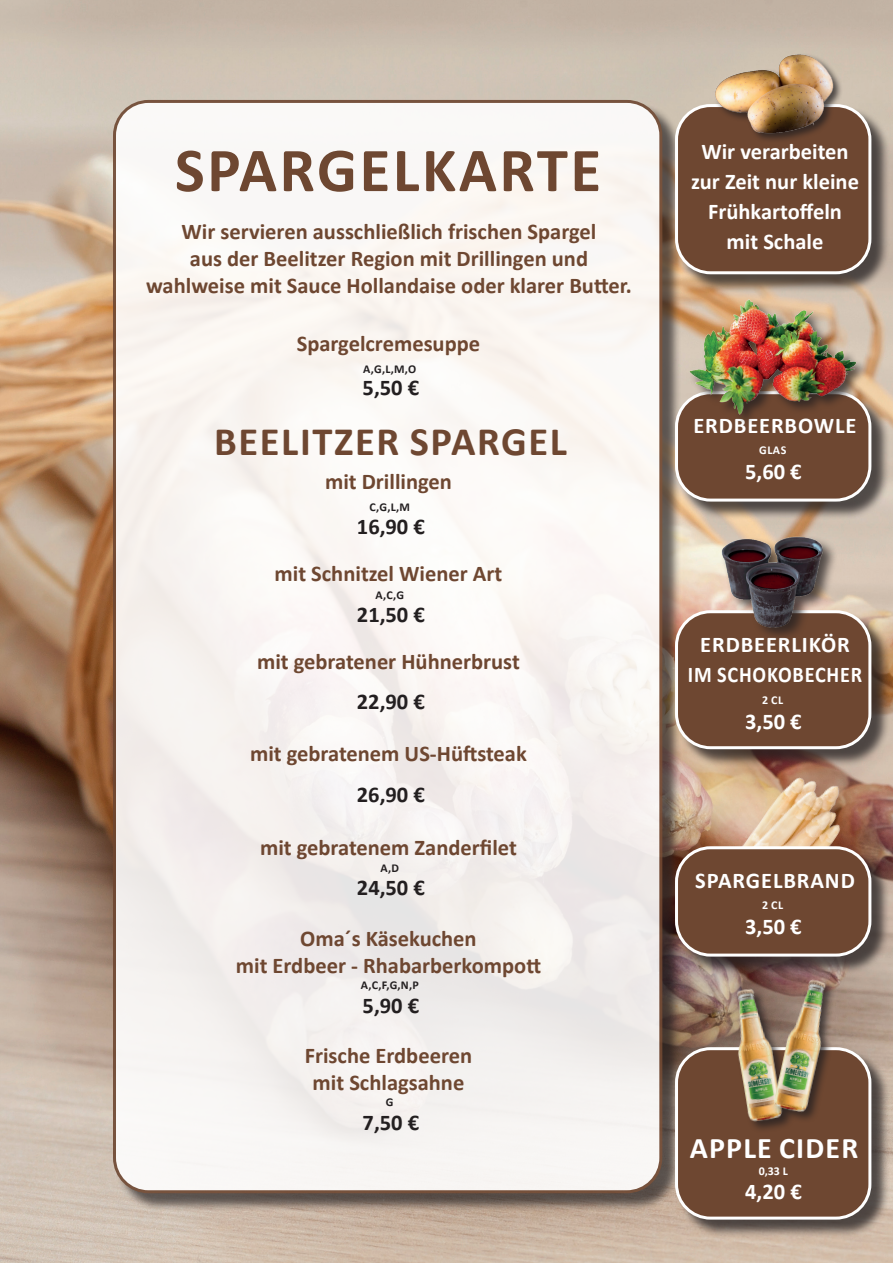
<style>
.page{position:relative;width:893px;height:1263px;background:#fff}
.page>*{position:absolute;margin:0;border:0;box-sizing:border-box;transform-origin:0 0}
.t1{font:700 63px "Calibri";letter-spacing:.04em;color:#6e4731}
.t2{font:700 40.5px "Calibri";letter-spacing:.04em;color:#6e4731}
.t3{font:700 30px "Calibri";letter-spacing:.04em;color:#fff}
.t4{font:700 22.5px/27px "Calibri";color:#6e4731;text-align:center}
.t5{font:700 22.5px/30px "Calibri";color:#fff;text-align:center}
.t6{font:700 22.5px/30px "Calibri";letter-spacing:.04em;color:#fff;text-align:center}
.t7{font:700 22.5px "Calibri";color:#231f20}
.t8{font:700 12px "Calibri";color:#231f20}
.t9{font:700 12px "Calibri";letter-spacing:.04em;color:#fff}
</style>
<div class="page">
<img style="left:0;top:0;width:893px;height:1263px">
<div style="left:115px;top:102px;width:566px;height:1110px;background:#231f20;opacity:.75"></div>
<div style="left:114px;top:101px;width:547px;height:1091px;background:#f9f5f2;border-radius:34px"></div>
<div style="left:113px;top:100px;width:549px;height:1093px;border:3px solid #6e4731;border-radius:34px"></div>
<div style="left:677px;top:106px;width:213px;height:187px;background:#231f20;opacity:.75"></div>
<div style="left:676px;top:106px;width:194px;height:167px;background:#6e4731;border-radius:34px"></div>
<div style="left:675px;top:104px;width:196px;height:170px;border:3px solid #fff;border-radius:34px"></div>
<img style="left:713px;top:33px;width:130px;height:107px">
<div style="left:677px;top:1049px;width:213px;height:189px;background:#231f20;opacity:.75"></div>
<div style="left:676px;top:1049px;width:194px;height:169px;background:#6e4731;border-radius:34px"></div>
<div style="left:675px;top:1047px;width:196px;height:172px;border:3px solid #fff;border-radius:34px"></div>
<img style="left:717px;top:976px;width:43px;height:153px">
<img style="left:760px;top:975px;width:84px;height:154px">
<div style="left:677px;top:612px;width:213px;height:156px;background:#231f20;opacity:.75"></div>
<div style="left:676px;top:612px;width:194px;height:136px;background:#6e4731;border-radius:34px"></div>
<div style="left:675px;top:610px;width:196px;height:139px;border:3px solid #fff;border-radius:34px"></div>
<div style="left:677px;top:393px;width:213px;height:127px;background:#231f20;opacity:.75"></div>
<div style="left:676px;top:393px;width:194px;height:107px;background:#6e4731;border-radius:34px"></div>
<div style="left:675px;top:391px;width:196px;height:111px;border:3px solid #fff;border-radius:34px"></div>
<img style="left:681px;top:751px;width:182px;height:97px">
<div style="left:677px;top:848px;width:213px;height:127px;background:#231f20;opacity:.75"></div>
<div style="left:676px;top:848px;width:194px;height:107px;background:#6e4731;border-radius:34px"></div>
<div style="left:675px;top:846px;width:196px;height:110px;border:3px solid #fff;border-radius:34px"></div>
<div style="left:688px;top:298px;width:181px;height:129px;background:#231f20;opacity:.75"></div>
<img style="left:682px;top:296px;width:182px;height:120px">
<img style="left:693px;top:517px;width:164px;height:120px">
<h1 class="t1" style="left:175px;top:126px;width:428px">SPARGELKARTE</h1>
<p class="t4" style="left:146px;top:218px;width:487px">Wir servieren ausschließlich frischen Spargel<br>aus der Beelitzer Region mit Drillingen und wahlweise mit Sauce Hollandaise oder klarer Butter.</p>
<p class="t4" style="left:297px;top:329px;width:185px">Spargelcremesuppe</p>
<p class="t8" style="left:363px;top:360px;width:55px">A,G,L,M,O</p>
<p class="t7" style="left:363px;top:372px;width:58px">5,50 €</p>
<h2 class="t2" style="left:214px;top:412px;width:354px">BEELITZER SPARGEL</h2>
<p class="t4" style="left:325px;top:468px;width:128px">mit Drillingen</p>
<p class="t8" style="left:370px;top:498px;width:42px">C,G,L,M</p>
<p class="t7" style="left:357px;top:510px;width:69px">16,90 €</p>
<p class="t4" style="left:275px;top:560px;width:229px">mit Schnitzel Wiener Art</p>
<p class="t8" style="left:376px;top:587px;width:30px">A,C,G</p>
<p class="t7" style="left:357px;top:598px;width:69px">21,50 €</p>
<p class="t4" style="left:257px;top:647px;width:264px">mit gebratener Hühnerbrust</p>
<p class="t7" style="left:357px;top:686px;width:69px">22,90 €</p>
<p class="t4" style="left:250px;top:740px;width:278px">mit gebratenem US-Hüftsteak</p>
<p class="t7" style="left:357px;top:778px;width:69px">26,90 €</p>
<p class="t4" style="left:260px;top:833px;width:258px">mit gebratenem Zanderfilet</p>
<p class="t8" style="left:381px;top:860px;width:20px">A,D</p>
<p class="t7" style="left:357px;top:872px;width:69px">24,50 €</p>
<p class="t4" style="left:236px;top:925px;width:307px">Oma´s Käsekuchen<br>mit Erdbeer - Rhabarberkompott</p>
<p class="t8" style="left:361px;top:977px;width:59px">A,C,F,G,N,P</p>
<p class="t7" style="left:363px;top:990px;width:58px">5,90 €</p>
<p class="t4" style="left:305px;top:1042px;width:169px">Frische Erdbeeren mit Schlagsahne</p>
<p class="t8" style="left:386px;top:1094px;width:9px">G</p>
<p class="t7" style="left:363px;top:1106px;width:58px">7,50 €</p>
<p class="t5" style="left:691px;top:136px;width:169px">Wir verarbeiten zur Zeit nur kleine<br>Frühkartoffeln mit Schale</p>
<p class="t6" style="left:693px;top:411px;width:165px">ERDBEERBOWLE</p>
<p class="t9" style="left:759px;top:442px;width:29px">GLAS</p>
<p class="t5" style="left:745px;top:456px;width:58px">5,60 €</p>
<p class="t6" style="left:688px;top:630px;width:176px">ERDBEERLIKÖR<br>IM SCHOKOBECHER</p>
<p class="t9" style="left:762px;top:692px;width:22px">2 CL</p>
<p class="t5" style="left:745px;top:706px;width:58px">3,50 €</p>
<p class="t6" style="left:695px;top:866px;width:161px">SPARGELBRAND</p>
<p class="t9" style="left:762px;top:897px;width:22px">2 CL</p>
<p class="t5" style="left:745px;top:911px;width:58px">3,50 €</p>
<h3 class="t3" style="left:690px;top:1127px;width:170px">APPLE CIDER</h3>
<p class="t5" style="left:745px;top:1176px;width:58px">4,20 €</p>
<p class="t9" style="left:759px;top:1162px;width:31px">0,33 L</p>
</div>
